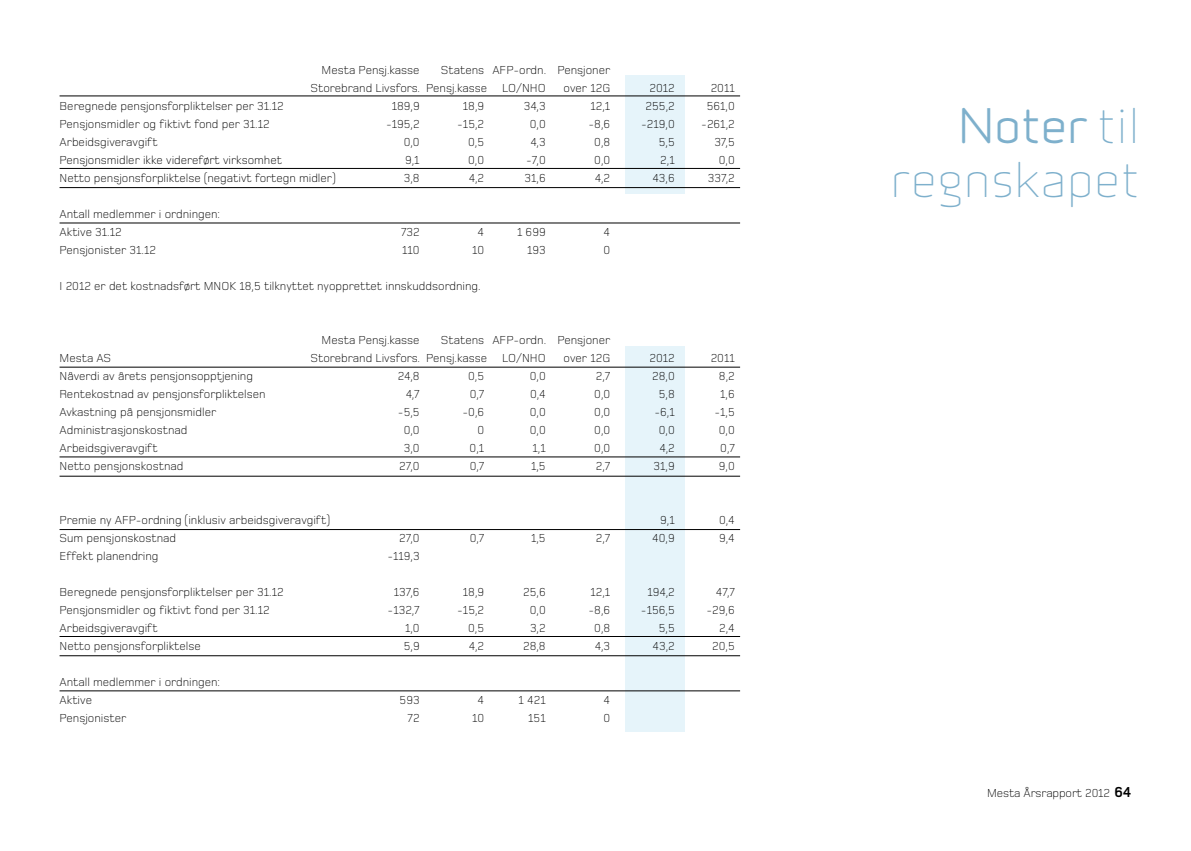
<style>
.page{position:relative;width:1191px;height:851px;background:#fff}
.page>*{position:absolute;margin:0;border:0;box-sizing:border-box;transform-origin:0 0}
.t1{font:45px "Infinity ST Light";color:#7eb0cc}
.t2{font:45px "Infinity ST Medium";color:#7eb0cc}
.t3{font:300 12px/18px "Foundry Monoline";color:#000}
.s1{font-family:"Infinity ST Light"}
.s2{font-weight:700;font-size:15px}
</style>
<div class="page">
<div style="left:625px;top:75px;width:60px;height:118px;background:#e6f4fa"></div>
<div style="left:625px;top:346px;width:60px;height:385px;background:#e6f4fa"></div>
<hr style="left:60px;top:168px;width:680px;height:1px;background:#000">
<hr style="left:60px;top:187px;width:680px;height:1px;background:#000">
<hr style="left:60px;top:367px;width:680px;height:1px;background:#000">
<hr style="left:60px;top:456px;width:680px;height:1px;background:#000">
<hr style="left:60px;top:475px;width:680px;height:1px;background:#000">
<hr style="left:60px;top:655px;width:680px;height:1px;background:#000">
<hr style="left:60px;top:529px;width:680px;height:1px;background:#000">
<hr style="left:60px;top:636px;width:680px;height:1px;background:#000">
<hr style="left:60px;top:690px;width:680px;height:1px;background:#000">
<hr style="left:60px;top:222px;width:680px;height:1px;background:#000">
<hr style="left:60px;top:95px;width:680px;height:1px;background:#000">
<p class="t3" style="left:310px;top:60px;width:301px;text-indent:130px">Statens AFP-ordn. Pensjoner<br>Storebrand Livsfors. Pensj.kasse</p>
<p class="t3" style="left:321px;top:60px;width:100px">Mesta Pensj.kasse</p>
<p class="t3" style="left:502px;top:78px;width:45px">LO/NHO</p>
<p class="t3" style="left:563px;top:78px;width:48px">over 12G</p>
<p class="t3" style="left:649px;top:78px;width:27px">2012</p>
<p class="t3" style="left:710px;top:78px;width:26px">2011</p>
<p class="t3" style="left:60px;top:96px;width:226px">Beregnede pensjonsforpliktelser per 31.12</p>
<p class="t3" style="left:392px;top:96px;width:29px">189,9</p>
<p class="t3" style="left:463px;top:96px;width:23px">18,9</p>
<p class="t3" style="left:524px;top:96px;width:23px">34,3</p>
<p class="t3" style="left:590px;top:96px;width:21px">12,1</p>
<p class="t3" style="left:645px;top:96px;width:31px">255,2</p>
<p class="t3" style="left:706px;top:96px;width:30px">561,0</p>
<p class="t3" style="left:60px;top:114px;width:212px">Pensjonsmidler og fiktivt fond per 31.12</p>
<p class="t3" style="left:386px;top:114px;width:35px">-195,2</p>
<p class="t3" style="left:457px;top:114px;width:28px">-15,2</p>
<p class="t3" style="left:530px;top:114px;width:17px">0,0</p>
<p class="t3" style="left:588px;top:114px;width:23px">-8,6</p>
<p class="t3" style="left:641px;top:114px;width:35px">-219,0</p>
<p class="t3" style="left:701px;top:114px;width:35px">-261,2</p>
<p class="t3" style="left:60px;top:132px;width:100px">Arbeidsgiveravgift</p>
<p class="t3" style="left:404px;top:132px;width:17px">0,0</p>
<p class="t3" style="left:468px;top:132px;width:17px">0,5</p>
<p class="t3" style="left:530px;top:132px;width:17px">4,3</p>
<p class="t3" style="left:594px;top:132px;width:17px">0,8</p>
<p class="t3" style="left:659px;top:132px;width:17px">5,5</p>
<p class="t3" style="left:714px;top:132px;width:22px">37,5</p>
<p class="t3" style="left:60px;top:150px;width:224px">Pensjonsmidler ikke videreført virksomhet</p>
<p class="t3" style="left:405px;top:150px;width:16px">9,1</p>
<p class="t3" style="left:468px;top:150px;width:17px">0,0</p>
<p class="t3" style="left:526px;top:150px;width:21px">-7,0</p>
<p class="t3" style="left:594px;top:150px;width:17px">0,0</p>
<p class="t3" style="left:660px;top:150px;width:16px">2,1</p>
<p class="t3" style="left:719px;top:150px;width:17px">0,0</p>
<p class="t3" style="left:60px;top:168px;width:277px">Netto pensjonsforpliktelse (negativt fortegn midler)</p>
<p class="t3" style="left:404px;top:168px;width:17px">3,8</p>
<p class="t3" style="left:469px;top:168px;width:17px">4,2</p>
<p class="t3" style="left:524px;top:168px;width:23px">31,6</p>
<p class="t3" style="left:595px;top:168px;width:17px">4,2</p>
<p class="t3" style="left:652px;top:168px;width:24px">43,6</p>
<p class="t3" style="left:708px;top:168px;width:28px">337,2</p>
<p class="t3" style="left:60px;top:204px;width:162px">Antall medlemmer i ordningen:<br>Aktive 31.12</p>
<p class="t3" style="left:401px;top:222px;width:20px">732</p>
<p class="t3" style="left:477px;top:222px;width:8px">4</p>
<p class="t3" style="left:517px;top:222px;width:30px">1 699</p>
<p class="t3" style="left:603px;top:222px;width:8px">4</p>
<p class="t3" style="left:60px;top:240px;width:98px">Pensjonister 31.12</p>
<p class="t3" style="left:402px;top:240px;width:19px">110</p>
<p class="t3" style="left:472px;top:240px;width:14px">10</p>
<p class="t3" style="left:527px;top:240px;width:20px">193</p>
<p class="t3" style="left:603px;top:240px;width:8px">0</p>
<p class="t3" style="left:60px;top:276px;width:423px">I 2012 er det kostnadsført MNOK 18,5 tilknyttet nyopprettet innskuddsordning.</p>
<p class="t3" style="left:321px;top:330px;width:100px">Mesta Pensj.kasse</p>
<p class="t3" style="left:441px;top:330px;width:171px">Statens AFP-ordn. Pensjoner</p>
<p class="t3" style="left:60px;top:348px;width:53px">Mesta AS</p>
<p class="t3" style="left:310px;top:348px;width:178px">Storebrand Livsfors. Pensj.kasse</p>
<p class="t3" style="left:502px;top:348px;width:45px">LO/NHO</p>
<p class="t3" style="left:563px;top:348px;width:48px">over 12G</p>
<p class="t3" style="left:649px;top:348px;width:27px">2012</p>
<p class="t3" style="left:710px;top:348px;width:26px">2011</p>
<p class="t3" style="left:60px;top:366px;width:195px">Nåverdi av årets pensjonsopptjening</p>
<p class="t3" style="left:398px;top:366px;width:23px">24,8</p>
<p class="t3" style="left:468px;top:366px;width:17px">0,5</p>
<p class="t3" style="left:530px;top:366px;width:17px">0,0</p>
<p class="t3" style="left:596px;top:366px;width:16px">2,7</p>
<p class="t3" style="left:652px;top:366px;width:24px">28,0</p>
<p class="t3" style="left:719px;top:366px;width:17px">8,2</p>
<p class="t3" style="left:60px;top:384px;width:207px">Rentekostnad av pensjonsforpliktelsen</p>
<p class="t3" style="left:406px;top:384px;width:15px">4,7</p>
<p class="t3" style="left:470px;top:384px;width:16px">0,7</p>
<p class="t3" style="left:530px;top:384px;width:17px">0,4</p>
<p class="t3" style="left:594px;top:384px;width:17px">0,0</p>
<p class="t3" style="left:659px;top:384px;width:17px">5,8</p>
<p class="t3" style="left:720px;top:384px;width:16px">1,6</p>
<p class="t3" style="left:60px;top:402px;width:158px">Avkastning på pensjonsmidler</p>
<p class="t3" style="left:398px;top:402px;width:23px">-5,5</p>
<p class="t3" style="left:462px;top:402px;width:23px">-0,6</p>
<p class="t3" style="left:530px;top:402px;width:17px">0,0</p>
<p class="t3" style="left:594px;top:402px;width:17px">0,0</p>
<p class="t3" style="left:654px;top:402px;width:22px">-6,1</p>
<p class="t3" style="left:714px;top:402px;width:22px">-1,5</p>
<p class="t3" style="left:60px;top:420px;width:129px">Administrasjonskostnad</p>
<p class="t3" style="left:404px;top:420px;width:17px">0,0</p>
<p class="t3" style="left:477px;top:420px;width:8px">0</p>
<p class="t3" style="left:530px;top:420px;width:17px">0,0</p>
<p class="t3" style="left:594px;top:420px;width:17px">0,0</p>
<p class="t3" style="left:659px;top:420px;width:17px">0,0</p>
<p class="t3" style="left:719px;top:420px;width:17px">0,0</p>
<p class="t3" style="left:60px;top:438px;width:100px">Arbeidsgiveravgift</p>
<p class="t3" style="left:404px;top:438px;width:17px">3,0</p>
<p class="t3" style="left:469px;top:438px;width:16px">0,1</p>
<p class="t3" style="left:532px;top:438px;width:15px">1,1</p>
<p class="t3" style="left:594px;top:438px;width:17px">0,0</p>
<p class="t3" style="left:659px;top:438px;width:17px">4,2</p>
<p class="t3" style="left:720px;top:438px;width:16px">0,7</p>
<p class="t3" style="left:60px;top:456px;width:125px">Netto pensjonskostnad</p>
<p class="t3" style="left:399px;top:456px;width:22px">27,0</p>
<p class="t3" style="left:470px;top:456px;width:16px">0,7</p>
<p class="t3" style="left:531px;top:456px;width:16px">1,5</p>
<p class="t3" style="left:596px;top:456px;width:16px">2,7</p>
<p class="t3" style="left:653px;top:456px;width:23px">31,9</p>
<p class="t3" style="left:719px;top:456px;width:17px">9,0</p>
<p class="t3" style="left:60px;top:510px;width:272px">Premie ny AFP-ordning (inklusiv arbeidsgiveravgift)</p>
<p class="t3" style="left:660px;top:510px;width:16px">9,1</p>
<p class="t3" style="left:719px;top:510px;width:17px">0,4</p>
<p class="t3" style="left:60px;top:528px;width:118px">Sum pensjonskostnad</p>
<p class="t3" style="left:399px;top:528px;width:22px">27,0</p>
<p class="t3" style="left:470px;top:528px;width:16px">0,7</p>
<p class="t3" style="left:531px;top:528px;width:16px">1,5</p>
<p class="t3" style="left:596px;top:528px;width:16px">2,7</p>
<p class="t3" style="left:652px;top:528px;width:24px">40,9</p>
<p class="t3" style="left:719px;top:528px;width:17px">9,4</p>
<p class="t3" style="left:60px;top:546px;width:100px">Effekt planendring</p>
<p class="t3" style="left:387px;top:546px;width:34px">-119,3</p>
<p class="t3" style="left:60px;top:582px;width:226px">Beregnede pensjonsforpliktelser per 31.12</p>
<p class="t3" style="left:394px;top:582px;width:27px">137,6</p>
<p class="t3" style="left:463px;top:582px;width:23px">18,9</p>
<p class="t3" style="left:523px;top:582px;width:24px">25,6</p>
<p class="t3" style="left:590px;top:582px;width:21px">12,1</p>
<p class="t3" style="left:647px;top:582px;width:29px">194,2</p>
<p class="t3" style="left:716px;top:582px;width:20px">47,7</p>
<p class="t3" style="left:60px;top:600px;width:212px">Pensjonsmidler og fiktivt fond per 31.12</p>
<p class="t3" style="left:387px;top:600px;width:34px">-132,7</p>
<p class="t3" style="left:457px;top:600px;width:28px">-15,2</p>
<p class="t3" style="left:530px;top:600px;width:17px">0,0</p>
<p class="t3" style="left:588px;top:600px;width:23px">-8,6</p>
<p class="t3" style="left:641px;top:600px;width:35px">-156,5</p>
<p class="t3" style="left:706px;top:600px;width:30px">-29,6</p>
<p class="t3" style="left:60px;top:618px;width:100px">Arbeidsgiveravgift</p>
<p class="t3" style="left:405px;top:618px;width:16px">1,0</p>
<p class="t3" style="left:468px;top:618px;width:17px">0,5</p>
<p class="t3" style="left:530px;top:618px;width:17px">3,2</p>
<p class="t3" style="left:594px;top:618px;width:17px">0,8</p>
<p class="t3" style="left:659px;top:618px;width:17px">5,5</p>
<p class="t3" style="left:719px;top:618px;width:17px">2,4</p>
<p class="t3" style="left:60px;top:636px;width:143px">Netto pensjonsforpliktelse</p>
<p class="t3" style="left:404px;top:636px;width:17px">5,9</p>
<p class="t3" style="left:469px;top:636px;width:17px">4,2</p>
<p class="t3" style="left:523px;top:636px;width:24px">28,8</p>
<p class="t3" style="left:595px;top:636px;width:17px">4,3</p>
<p class="t3" style="left:652px;top:636px;width:24px">43,2</p>
<p class="t3" style="left:712px;top:636px;width:24px">20,5</p>
<p class="t3" style="left:60px;top:672px;width:162px">Antall medlemmer i ordningen:<br>Aktive</p>
<p class="t3" style="left:399px;top:690px;width:22px">593</p>
<p class="t3" style="left:477px;top:690px;width:8px">4</p>
<p class="t3" style="left:518px;top:690px;width:29px">1 421</p>
<p class="t3" style="left:603px;top:690px;width:8px">4</p>
<p class="t3" style="left:60px;top:708px;width:68px">Pensjonister</p>
<p class="t3" style="left:407px;top:708px;width:14px">72</p>
<p class="t3" style="left:472px;top:708px;width:14px">10</p>
<p class="t3" style="left:528px;top:708px;width:19px">151</p>
<p class="t3" style="left:603px;top:708px;width:8px">0</p>
<h1 class="t2" style="left:958px;top:94px;width:183px">Noter <span class="s1">til</span></h1>
<h1 class="t1" style="left:890px;top:148px;width:251px">regnskapet</h1>
<p class="t3" style="left:987px;top:783px;width:146px">Mesta Årsrapport 2012 <span class="s2">64</span></p>
</div>
